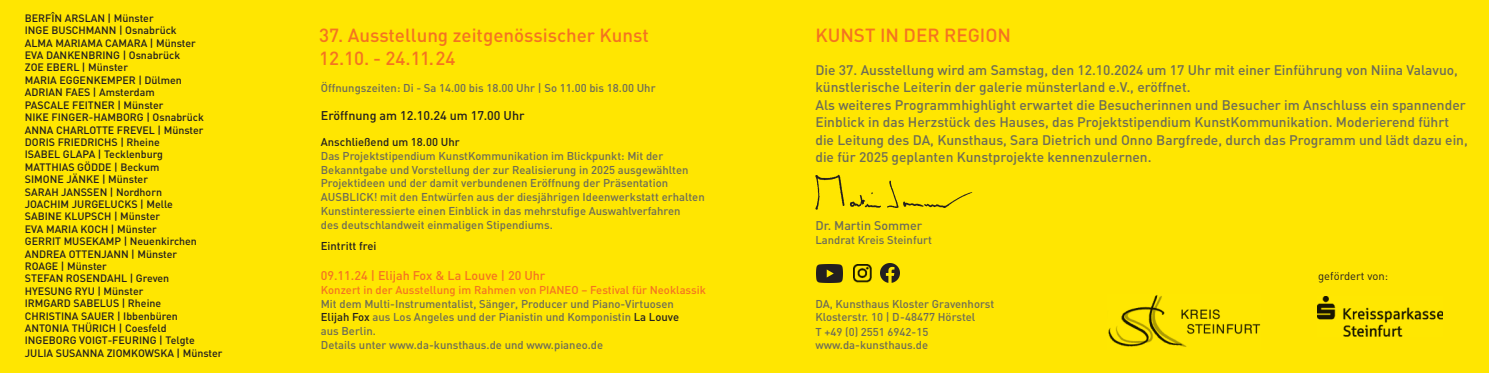
<style>
.page{position:relative;width:1489px;height:373px;background:#fff}
.page>*{position:absolute;margin:0;border:0;box-sizing:border-box;transform-origin:0 0}
.t1{font:500 18.75px/22.5px "DIN";color:#f47321}
.t2{font:500 13.75px/17.5px "DIN";color:#6d6c58}
.t3{font:500 12.5px "DIN";color:#f47321}
.t4{font:500 12.5px "DIN";color:#231f20}
.t5{font:500 12.5px "DIN";color:#6d6c58}
.t6{font:500 11.25px/13.8px "DIN";color:#6d6c58}
.t7{font:500 11.25px "DIN";color:#f47321}
.t8{font:500 11.25px "DIN";color:#231f20}
.t9{font:11.25px "DIN";color:#231f20}
.t10{font:500 10.62px/12.4px "DIN";color:#231f20}
.s1{color:#231f20}
</style>
<div class="page">
<div style="left:0;top:0;width:1488px;height:372px;background:#ffe601"></div>
<img style="left:1108px;top:295px;width:152px;height:52px">
<img style="left:1317px;top:296px;width:125px;height:39px">
<img style="left:815px;top:174px;width:158px;height:36px">
<img style="left:880px;top:263px;width:19px;height:19px">
<img style="left:853px;top:264px;width:18px;height:18px">
<img style="left:816px;top:264px;width:26px;height:18px">
<p class="t10" style="left:25px;top:13px;width:199px">BERFÎN ARSLAN | Münster<br>INGE BUSCHMANN | Osnabrück<br>ALMA MARIAMA CAMARA | Münster<br>EVA DANKENBRING | Osnabrück<br>ZOE EBERL | Münster<br>MARIA EGGENKEMPER | Dülmen<br>ADRIAN FAES | Amsterdam<br>PASCALE FEITNER | Münster<br>NIKE FINGER-HAMBORG | Osnabrück<br>ANNA CHARLOTTE FREVEL | Münster<br>DORIS FRIEDRICHS | Rheine<br>ISABEL GLAPA | Tecklenburg<br>MATTHIAS GÖDDE | Beckum<br>SIMONE JÄNKE | Münster<br>SARAH JANSSEN | Nordhorn<br>JOACHIM JURGELUCKS | Melle<br>SABINE KLUPSCH | Münster<br>EVA MARIA KOCH | Münster<br>GERRIT MUSEKAMP | Neuenkirchen<br>ANDREA OTTENJANN | Münster<br>ROAGE | Münster<br>STEFAN ROSENDAHL | Greven<br>HYESUNG RYU | Münster<br>IRMGARD SABELUS | Rheine<br>CHRISTINA SAUER | Ibbenbüren<br>ANTONIA THÜRICH | Coesfeld<br>INGEBORG VOIGT-FEURING | Telgte<br>JULIA SUSANNA ZIOMKOWSKA | Münster</p>
<h1 class="t1" style="left:319px;top:26px;width:331px">37. Ausstellung zeitgenössischer Kunst<br>12.10. - 24.11.24</h1>
<p class="t6" style="left:321px;top:82px;width:336px">Öffnungszeiten: Di - Sa 14.00 bis 18.00 Uhr | So 11.00 bis 18.00 Uhr</p>
<p class="t4" style="left:321px;top:110px;width:205px">Eröffnung am 12.10.24 um 17.00 Uhr</p>
<p class="t8" style="left:321px;top:138px;width:140px">Anschließend um 18.00 Uhr</p>
<p class="t6" style="left:321px;top:150px;width:385px">Das Projektstipendium KunstKommunikation im Blickpunkt: Mit der Bekanntgabe und Vorstellung der zur Realisierung in 2025 ausgewählten Projektideen und der damit verbundenen Eröffnung der Präsentation AUSBLICK! mit den Entwürfen aus der diesjährigen Ideenwerkstatt erhalten Kunstinteressierte einen Einblick in das mehrstufige Auswahlverfahren<br>des deutschlandweit einmaligen Stipendiums.</p>
<p class="t8" style="left:321px;top:241px;width:57px">Eintritt frei</p>
<p class="t3" style="left:321px;top:270px;width:226px">09.11.24 | Elijah Fox &amp; La Louve | 20 Uhr</p>
<p class="t7" style="left:321px;top:285px;width:386px">Konzert in der Ausstellung im Rahmen von PIANEO – Festival für Neoklassik</p>
<p class="t6" style="left:321px;top:297px;width:360px">Mit dem Multi-Instrumentalist, Sänger, Producer und Piano-Virtuosen <span class="s1">Elijah Fox</span> aus Los Angeles und der Pianistin und Komponistin <span class="s1">La Louve </span>aus Berlin.<br>Details unter www.da-kunsthaus.de und www.pianeo.de</p>
<h1 class="t1" style="left:815px;top:26px;width:197px">KUNST IN DER REGION</h1>
<p class="t2" style="left:815px;top:62px;width:654px">Die 37. Ausstellung wird am Samstag, den 12.10.2024 um 17 Uhr mit einer Einführung von Niina Valavuo, künstlerische Leiterin der galerie münsterland e.V., eröffnet.<br>Als weiteres Programmhighlight erwartet die Besucherinnen und Besucher im Anschluss ein spannender Einblick in das Herzstück des Hauses, das Projektstipendium KunstKommunikation. Moderierend führt die Leitung des DA, Kunsthaus, Sara Dietrich und Onno Bargfrede, durch das Programm und lädt dazu ein, die für 2025 geplanten Kunstprojekte kennenzulernen.</p>
<p class="t5" style="left:815px;top:220px;width:108px">Dr. Martin Sommer</p>
<p class="t6" style="left:815px;top:233px;width:118px">Landrat Kreis Steinfurt</p>
<p class="t6" style="left:815px;top:297px;width:180px">DA, Kunsthaus Kloster Gravenhorst<br>Klosterstr. 10 | D-48477 Hörstel<br>T +49 (0) 2551 6942-15 www.da-kunsthaus.de</p>
<p class="t9" style="left:1317px;top:272px;width:71px">gefördert von:</p>
</div>
